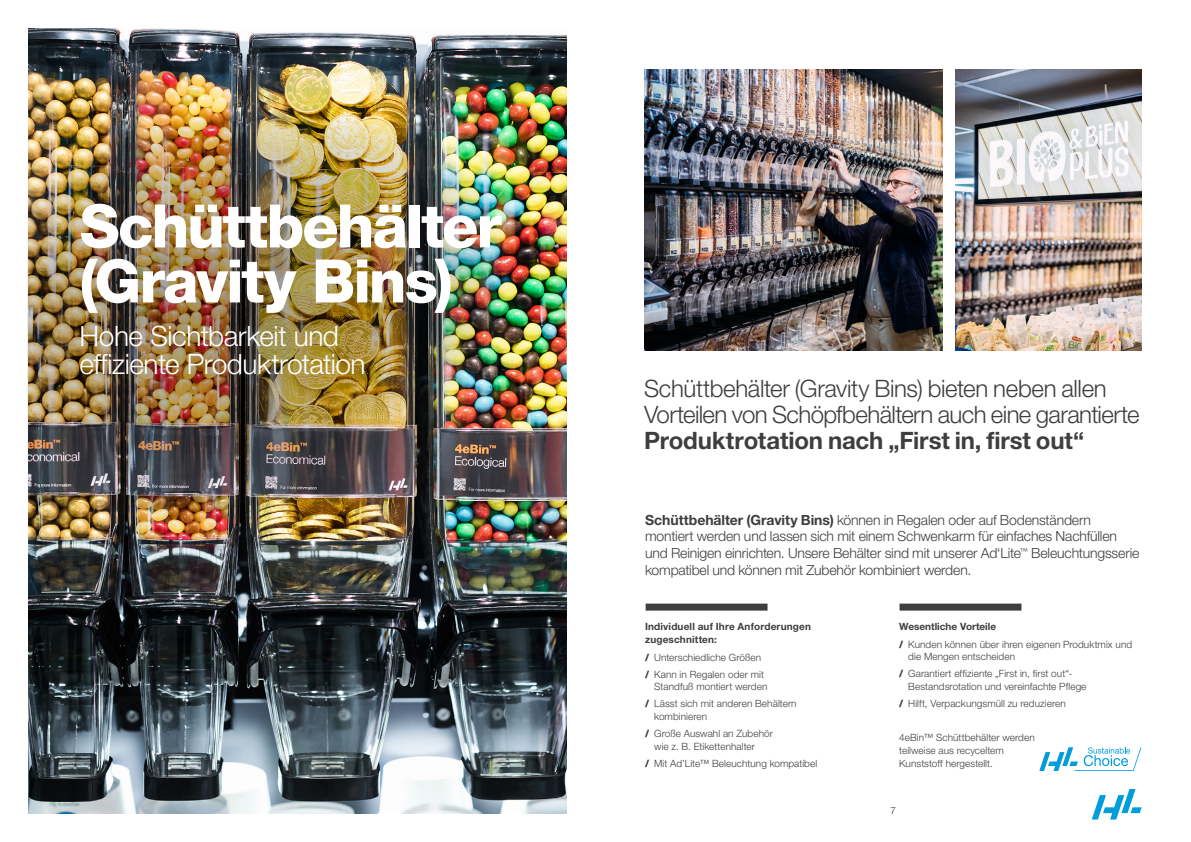
<style>
.page{position:relative;width:1191px;height:842px;background:#fff}
.page>*{position:absolute;margin:0;border:0;box-sizing:border-box;transform-origin:0 0}
.BEA_Concept_Body_tex{font:800 60px "Helvetica Neue LTW1 G";letter-spacing:-.035em;color:#fff}
.Concept_small_Headli{font:300 28px/28px "Helvetica Neue LTW1 G";letter-spacing:-.015em;color:#fff}
.BEA_Concept_Body_tex-2{font:300 24px/26px "Helvetica Neue LTW1 G";letter-spacing:-.02em;color:#3e3e3f}
.Concept_small_Headli-2{font:300 14px/16.8px "Helvetica Neue LTW1 G";letter-spacing:-.01em;color:#3e3e3f}
.Concept_small_Headli-3{font:300 10px/12.8px "Helvetica Neue LTW1 G";letter-spacing:.005em;color:#3e3e3f}
.Concept_small_Headli-4{font:700 10px/13px "Helvetica Neue LTW1 G";letter-spacing:.015em;color:#3e3e3f}
.s1{font-weight:700}
.s2{font-weight:800}
</style>
<div class="page">
<svg style="left:1092px;top:789px;width:49px;height:30px"></svg>
<img style="left:28px;top:28px;width:538px;height:785px">
<img style="left:28px;top:103px;width:507px;height:407px">
<img style="left:955px;top:70px;width:186px;height:280px">
<img style="left:644px;top:70px;width:298px;height:281px">
<div style="left:899px;top:604px;width:122px;height:7px;background:#3e3e3f"></div>
<div style="left:645px;top:604px;width:122px;height:7px;background:#3e3e3f"></div>
<svg style="left:1039px;top:747px;width:102px;height:24px"></svg>
<p class="BEA_Concept_Body_tex" style="left:80px;top:190px;width:423px">Schüttbehälter</p>
<p class="BEA_Concept_Body_tex" style="left:80px;top:245px;width:374px">(Gravity Bins)</p>
<p class="Concept_small_Headli" style="left:80px;top:322px;width:287px">Hohe Sichtbarkeit und effiziente Produktrotation</p>
<p class="BEA_Concept_Body_tex-2" style="left:644px;top:375px;width:497px">Schüttbehälter (Gravity Bins) bieten neben allen<br>Vorteilen von Schöpfbehältern auch eine garantierte<br><span class="s1">Produktrotation nach „First in, first out“</span></p>
<p class="Concept_small_Headli-2" style="left:645px;top:511px;width:496px"><span class="s1">Schüttbehälter (Gravity Bins)</span> können in Regalen oder auf Bodenständern montiert werden und lassen sich mit einem Schwenkarm für einfaches Nachfüllen und Reinigen einrichten. Unsere Behälter sind mit unserer Ad‘Lite<sup>™</sup> Beleuchtungsserie kompatibel und können mit Zubehör kombiniert werden.</p>
<p class="Concept_small_Headli-4" style="left:645px;top:620px;width:167px">Individuell auf Ihre Anforderungen zugeschnitten:</p>
<p class="Concept_small_Headli-3" style="left:645px;top:650px;width:118px"><span class="s2">/</span> Unterschiedliche Größen</p>
<p class="Concept_small_Headli-3" style="left:654px;top:667px;width:115px;text-indent:-9px"><span class="s2">/</span> Kann in Regalen oder mit<br>Standfuß montiert werden</p>
<p class="Concept_small_Headli-3" style="left:654px;top:697px;width:144px;text-indent:-9px"><span class="s2">/</span> Lässt sich mit anderen Behältern kombinieren</p>
<p class="Concept_small_Headli-3" style="left:654px;top:727px;width:120px;text-indent:-9px"><span class="s2">/</span> Große Auswahl an Zubehör wie z. B. Etikettenhalter</p>
<p class="Concept_small_Headli-3" style="left:645px;top:757px;width:174px"><span class="s2">/</span> Mit Ad’Lite™ Beleuchtung kompatibel</p>
<p class="Concept_small_Headli-4" style="left:899px;top:620px;width:98px">Wesentliche Vorteile</p>
<p class="Concept_small_Headli-3" style="left:908px;top:637px;width:225px;text-indent:-9px"><span class="s2">/</span> Kunden können über ihren eigenen Produktmix und die Mengen entscheiden</p>
<p class="Concept_small_Headli-3" style="left:908px;top:667px;width:180px;text-indent:-9px"><span class="s2">/</span> Garantiert effiziente „First in, first out“-<br>Bestandsrotation und vereinfachte Pflege</p>
<p class="Concept_small_Headli-3" style="left:899px;top:697px;width:168px"><span class="s2">/</span> Hilft, Verpackungsmüll zu reduzieren</p>
<p class="Concept_small_Headli-3" style="left:899px;top:731px;width:137px">4eBin™ Schüttbehälter werden teilweise aus recyceltem<br>Kunststoff hergestellt.</p>
<p class="Concept_small_Headli-3" style="left:890px;top:803px;width:7px">7</p>
</div>
